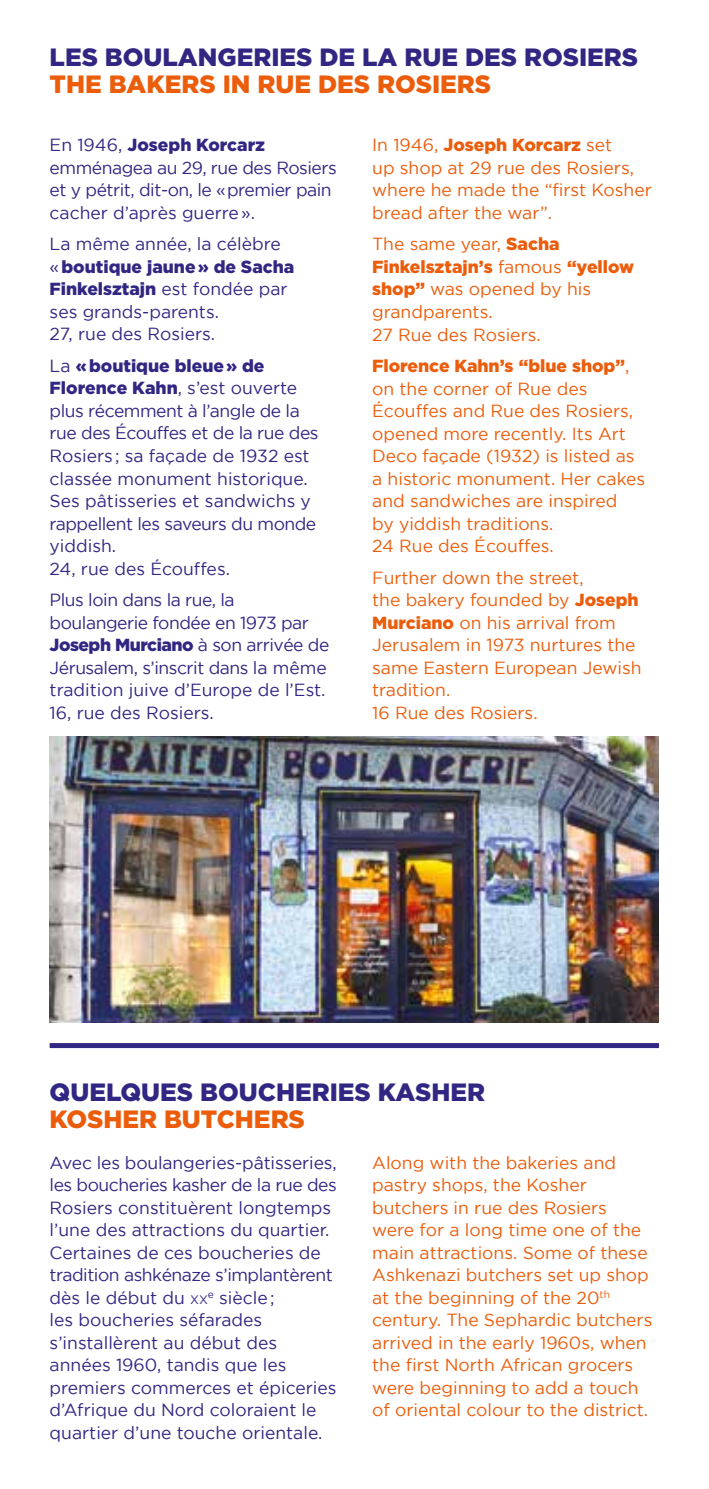
<style>
.page{position:relative;width:709px;height:1489px;background:#fff}
.page>*{position:absolute;margin:0;border:0;box-sizing:border-box;transform-origin:0 0}
.t1{font:900 25px "Gotham";color:#312783}
.t2{font:900 25px "Gotham";color:#eb5d0b}
.t3{font:17.5px/22.5px "Gotham";color:#eb5d0b}
.t4{font:17.5px/22.5px "Gotham";color:#312783}
.t5{font:17.5px/22.5px "Gotham";letter-spacing:-.025em;color:#312783}
.s1{font-weight:900}
.s2{font-size:12.25px}
</style>
<div class="page">
<img style="left:50px;top:736px;width:609px;height:286px">
<div style="left:50px;top:1043px;width:609px;height:5px;background:#312783"></div>
<h1 class="t1" style="left:50px;top:42px;width:590px">LES BOULANGERIES DE LA RUE DES ROSIERS</h1>
<h1 class="t2" style="left:50px;top:69px;width:443px">THE BAKERS IN RUE DES ROSIERS</h1>
<p class="t5" style="left:50px;top:133px;width:289px">En 1946, <span class="s1">Joseph Korcarz </span>emménagea au 29, rue des Rosiers et y pétrit, dit-on, le «premier pain cacher d’après guerre».</p>
<p class="t4" style="left:50px;top:233px;width:246px">La même année, la célèbre «<span class="s1">boutique jaune» de Sacha<br>Finkelsztajn</span> est fondée par ses grands-parents.<br>27, rue des Rosiers.</p>
<p class="t4" style="left:50px;top:354px;width:270px">La <span class="s1">«boutique bleue» de<br>Florence Kahn</span>, s’est ouverte plus récemment à l’angle de la rue des Écouffes et de la rue des<br>Rosiers ; sa façade de 1932 est classée monument historique.<br>Ses pâtisseries et sandwichs y rappellent les saveurs du monde yiddish.<br>24, rue des Écouffes.</p>
<p class="t5" style="left:50px;top:588px;width:281px">Plus loin dans la rue, la boulangerie fondée en 1973 par<br><span class="s1">Joseph Murciano</span> à son arrivée de<br>Jérusalem, s’inscrit dans la même tradition juive d’Europe de l’Est.<br>16, rue des Rosiers.</p>
<p class="t3" style="left:372px;top:134px;width:281px">In 1946, <span class="s1">Joseph Korcarz</span> set<br>up shop at 29 rue des Rosiers, where he made the “first Kosher bread after the war”.</p>
<p class="t3" style="left:372px;top:233px;width:263px">The same year, <span class="s1">Sacha<br>Finkelsztajn’s</span> famous <span class="s1">“yellow shop”</span> was opened by his grandparents.<br>27 Rue des Rosiers.</p>
<p class="t3" style="left:372px;top:354px;width:274px"><span class="s1">Florence Kahn’s “blue shop”</span>, on the corner of Rue des<br>Écouffes and Rue des Rosiers, opened more recently. Its Art<br>Deco façade (1932) is listed as a historic monument. Her cakes and sandwiches are inspired<br>by yiddish traditions.<br>24 Rue des Écouffes.</p>
<p class="t3" style="left:372px;top:566px;width:271px">Further down the street,<br>the bakery founded by <span class="s1">Joseph<br>Murciano</span> on his arrival from<br>Jerusalem in 1973 nurtures the same Eastern European Jewish tradition.<br>16 Rue des Rosiers.</p>
<h1 class="t1" style="left:50px;top:1077px;width:437px">QUELQUES BOUCHERIES KASHER</h1>
<h1 class="t2" style="left:50px;top:1104px;width:257px">KOSHER BUTCHERS</h1>
<p class="t4" style="left:50px;top:1150px;width:289px">Avec les boulangeries-pâtisseries, les boucheries kasher de la rue des<br>Rosiers constituèrent longtemps l’une des attractions du quartier.<br>Certaines de ces boucheries de tradition ashkénaze s’implantèrent dès le début du <span class="s2">xx</span><sup>e</sup> siècle;<br>les boucheries séfarades s’installèrent au début des années 1960, tandis que les premiers commerces et épiceries d’Afrique du Nord coloraient le quartier d’une touche orientale.</p>
<p class="t3" style="left:372px;top:1151px;width:282px">Along with the bakeries and pastry shops, the Kosher butchers in rue des Rosiers were for a long time one of the main attractions. Some of these<br>Ashkenazi butchers set up shop at the beginning of the 20<sup>th </sup>century. The Sephardic butchers arrived in the early 1960s, when the first North African grocers were beginning to add a touch of oriental colour to the district.</p>
</div>
